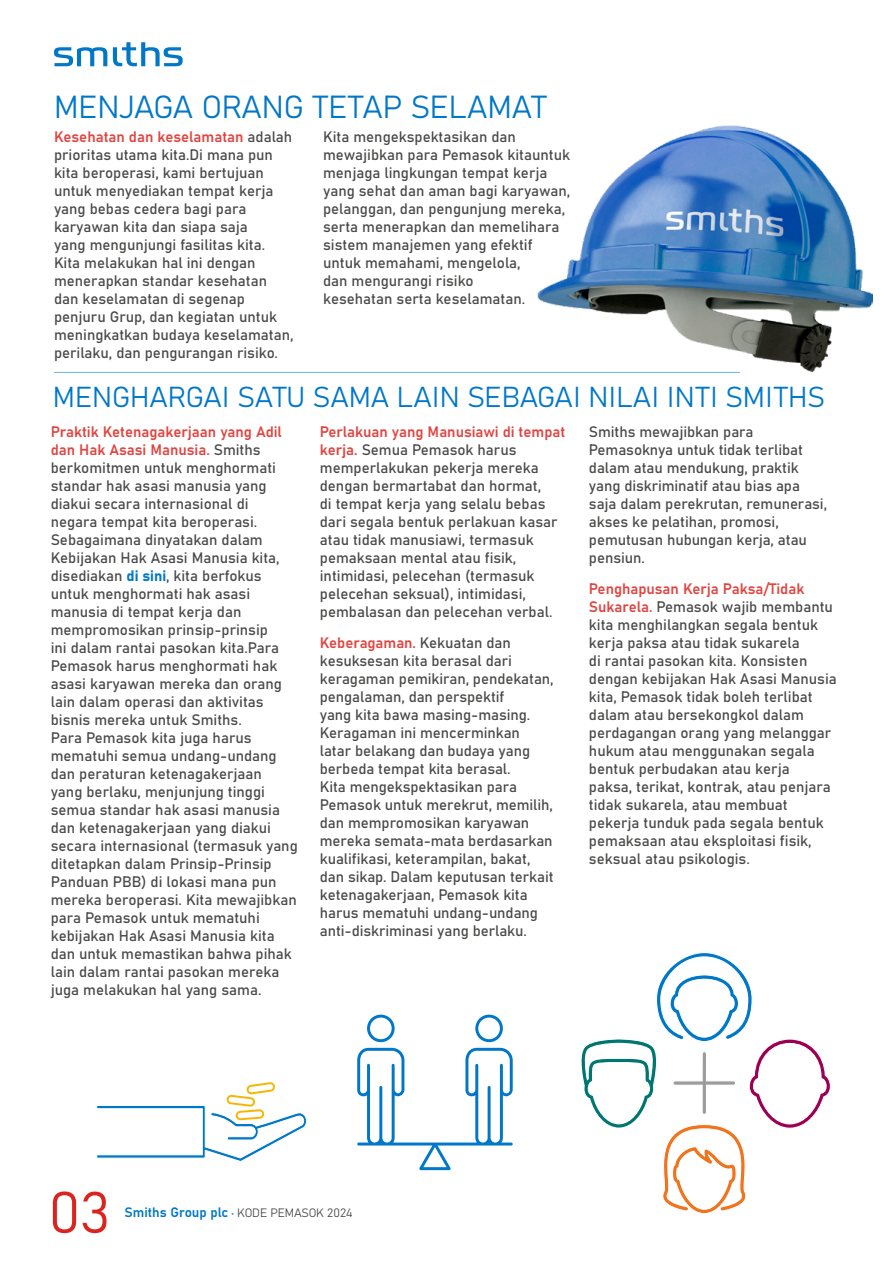
<style>
.page{position:relative;width:893px;height:1263px;background:#fff}
.page>*{position:absolute;margin:0;border:0;box-sizing:border-box;transform-origin:0 0}
.t1{font:57.45px "Bahnschrift";color:#dc241f}
.t2{font:31.5px "Bahnschrift";letter-spacing:-.005em;color:#0077c8}
.t3{font:28.5px "Bahnschrift";color:#0077c8}
.t4{font:15px/18px "Bahnschrift";color:#4a4a49}
.t5{font:12px "Bahnschrift";letter-spacing:-.01em;color:#4a4a49}
.s1{color:#e14541}
.s2{color:#0077c8}
.s3{font-size:13.5px;color:#0077c8}
</style>
<div class="page">
<svg style="left:54px;top:47px;width:53px;height:19px"></svg>
<svg style="left:113px;top:42px;width:70px;height:24px"></svg>
<hr style="left:54px;top:372px;width:686px;height:1px;background:#0077c8">
<img style="left:537px;top:126px;width:336px;height:246px">
<svg style="left:357px;top:1014px;width:156px;height:157px"></svg>
<svg style="left:581px;top:952px;width:250px;height:261px"></svg>
<svg style="left:96px;top:1082px;width:211px;height:80px"></svg>
<h2 class="t2" style="left:54px;top:82px;width:494px">MENJAGA ORANG TETAP SELAMAT</h2>
<p class="t4" style="left:54px;top:127px;width:241px"><span class="s1">Kesehatan dan keselamatan</span> adalah prioritas utama kita.Di mana pun kita beroperasi, kami bertujuan untuk menyediakan tempat kerja yang bebas cedera bagi para karyawan kita dan siapa saja<br>yang mengunjungi fasilitas kita.<br>Kita melakukan hal ini dengan menerapkan standar kesehatan dan keselamatan di segenap penjuru Grup, dan kegiatan untuk meningkatkan budaya keselamatan, perilaku, dan pengurangan risiko.</p>
<p class="t4" style="left:323px;top:127px;width:249px">Kita mengekspektasikan dan mewajibkan para Pemasok kitauntuk menjaga lingkungan tempat kerja yang sehat dan aman bagi karyawan, pelanggan, dan pengunjung mereka, serta menerapkan dan memelihara sistem manajemen yang efektif untuk memahami, mengelola,<br>dan mengurangi risiko<br>kesehatan serta keselamatan.</p>
<h3 class="t3" style="left:53px;top:375px;width:774px">MENGHARGAI SATU SAMA LAIN SEBAGAI NILAI INTI SMITHS</h3>
<p class="t4" style="left:51px;top:421px;width:249px"><span class="s1">Praktik Ketenagakerjaan yang Adil dan Hak Asasi Manusia.</span> Smiths berkomitmen untuk menghormati standar hak asasi manusia yang diakui secara internasional di negara tempat kita beroperasi.<br>Sebagaimana dinyatakan dalam<br>Kebijakan Hak Asasi Manusia kita, disediakan <span class="s2">di sini</span>, kita berfokus untuk menghormati hak asasi manusia di tempat kerja dan mempromosikan prinsip-prinsip<br>ini dalam rantai pasokan kita.Para<br>Pemasok harus menghormati hak asasi karyawan mereka dan orang lain dalam operasi dan aktivitas bisnis mereka untuk Smiths.<br>Para Pemasok kita juga harus mematuhi semua undang-undang dan peraturan ketenagakerjaan<br>yang berlaku, menjunjung tinggi semua standar hak asasi manusia dan ketenagakerjaan yang diakui secara internasional (termasuk yang ditetapkan dalam Prinsip-Prinsip<br>Panduan PBB) di lokasi mana pun mereka beroperasi. Kita mewajibkan para Pemasok untuk mematuhi kebijakan Hak Asasi Manusia kita dan untuk memastikan bahwa pihak lain dalam rantai pasokan mereka juga melakukan hal yang sama.</p>
<p class="t4" style="left:320px;top:421px;width:247px"><span class="s1">Perlakuan yang Manusiawi di tempat kerja.</span> Semua Pemasok harus memperlakukan pekerja mereka dengan bermartabat dan hormat,<br>di tempat kerja yang selalu bebas dari segala bentuk perlakuan kasar atau tidak manusiawi, termasuk pemaksaan mental atau fisik, intimidasi, pelecehan (termasuk pelecehan seksual), intimidasi, pembalasan dan pelecehan verbal.</p>
<p class="t4" style="left:320px;top:632px;width:235px"><span class="s1">Keberagaman.</span> Kekuatan dan kesuksesan kita berasal dari keragaman pemikiran, pendekatan, pengalaman, dan perspektif<br>yang kita bawa masing-masing.<br>Keragaman ini mencerminkan latar belakang dan budaya yang berbeda tempat kita berasal.<br>Kita mengekspektasikan para<br>Pemasok untuk merekrut, memilih, dan mempromosikan karyawan mereka semata-mata berdasarkan kualifikasi, keterampilan, bakat, dan sikap. Dalam keputusan terkait ketenagakerjaan, Pemasok kita harus mematuhi undang-undang anti-diskriminasi yang berlaku.</p>
<p class="t4" style="left:589px;top:421px;width:240px">Smiths mewajibkan para<br>Pemasoknya untuk tidak terlibat dalam atau mendukung, praktik yang diskriminatif atau bias apa saja dalam perekrutan, remunerasi, akses ke pelatihan, promosi, pemutusan hubungan kerja, atau pensiun.</p>
<p class="t4" style="left:589px;top:578px;width:249px"><span class="s1">Penghapusan Kerja Paksa/Tidak<br>Sukarela.</span> Pemasok wajib membantu kita menghilangkan segala bentuk kerja paksa atau tidak sukarela<br>di rantai pasokan kita. Konsisten dengan kebijakan Hak Asasi Manusia kita, Pemasok tidak boleh terlibat dalam atau bersekongkol dalam perdagangan orang yang melanggar hukum atau menggunakan segala bentuk perbudakan atau kerja<br>paksa, terikat, kontrak, atau penjara tidak sukarela, atau membuat pekerja tunduk pada segala bentuk pemaksaan atau eksploitasi fisik, seksual atau psikologis.</p>
<h1 class="t1" style="left:49px;top:1169px;width:63px">03</h1>
<p class="t5" style="left:124px;top:1203px;width:230px"><span class="s3">Smiths Group plc</span> <span class="s2">·</span> KODE PEMASOK 2024</p>
</div>
